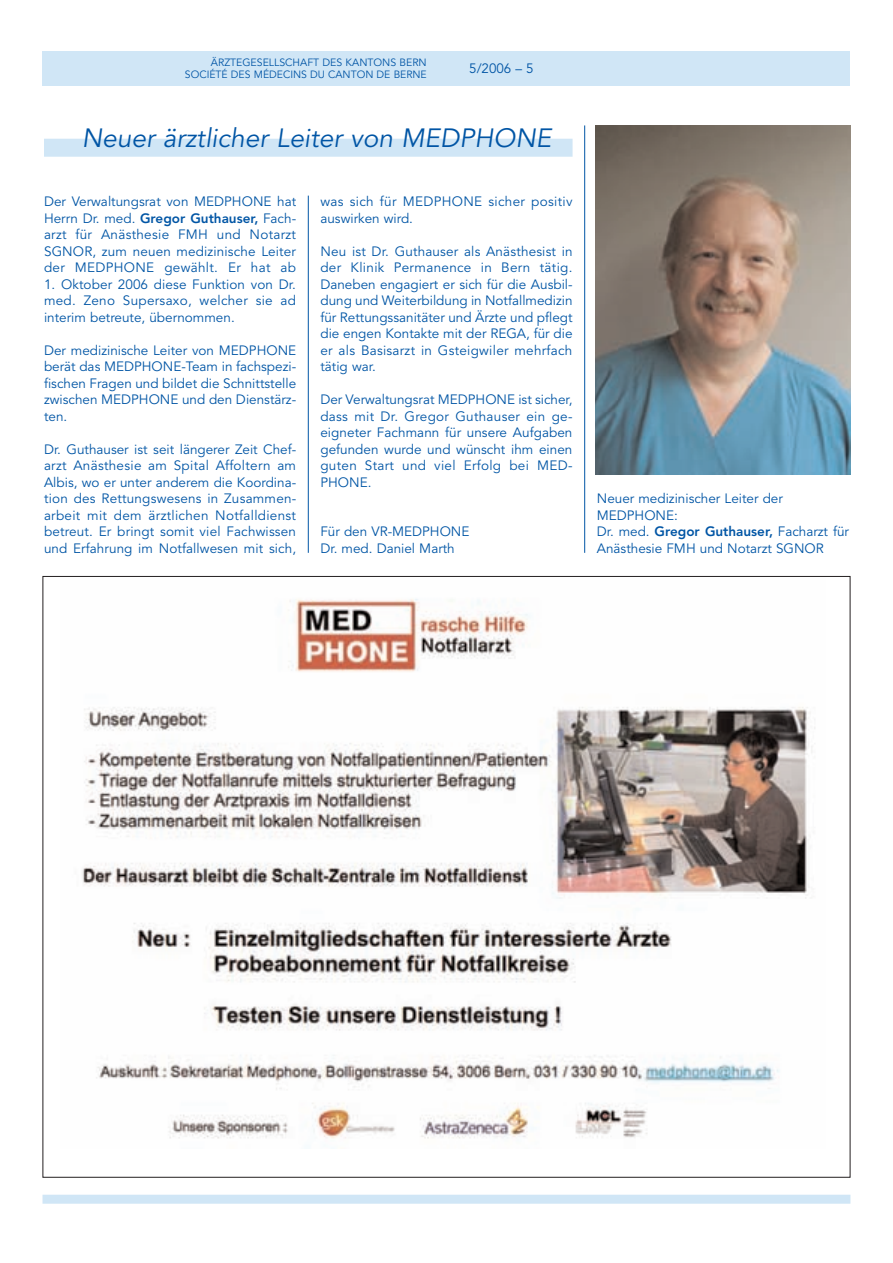
<style>
.page{position:relative;width:893px;height:1263px;background:#fff}
.page>*{position:absolute;margin:0;border:0;box-sizing:border-box;transform-origin:0 0}
.t1{font:italic 26.25px "Avenir";color:#0155a5}
.t2{font:13.5px/16.5px "Avenir";color:#0155a5;text-align:justify}
.t3{font:13.5px/16.5px "Avenir";letter-spacing:.02em;color:#0155a5}
.t4{font:10.5px/12px "Avenir";color:#0155a5;text-align:right}
.s1{font-weight:800}
</style>
<div class="page">
<div style="left:43px;top:1195px;width:807px;height:9px;background:#d0e6f6"></div>
<div style="left:43px;top:51px;width:807px;height:34px;background:#d0e6f6"></div>
<hr style="left:308px;top:196px;width:1px;height:357px;background:#0155a5">
<hr style="left:584px;top:125px;width:1px;height:428px;background:#0155a5">
<div style="left:44px;top:139px;width:529px;height:18px;background:#d0e6f6"></div>
<img style="left:595px;top:126px;width:255px;height:348px">
<img style="left:82px;top:599px;width:733px;height:540px">
<p class="t4" style="left:185px;top:57px;width:243px">ÄRZTEGESELLSCHAFT DES KANTONS BERN<br>SOCIÉTÉ DES MÉDECINS DU CANTON DE BERNE</p>
<p class="t2" style="left:469px;top:61px;width:66px">5/2006 – 5</p>
<h1 class="t1" style="left:82px;top:127px;width:471px">Neuer ärztlicher Leiter von MEDPHONE</h1>
<p class="t2" style="left:44px;top:195px;width:254px">Der Verwaltungsrat von MEDPHONE hat Herrn Dr. med. <span class="s1">Gregor Guthauser,</span> Fach&shy;arzt für Anästhesie FMH und Notarzt SGNOR, zum neuen medizinische Leiter der MEDPHONE gewählt. Er hat ab</p>
<p class="t2" style="left:44px;top:277px;width:254px">1. Oktober 2006 diese Funktion von Dr. med. Zeno Supersaxo, welcher sie ad interim betreute, übernommen.</p>
<p class="t2" style="left:44px;top:343px;width:254px">Der medizinische Leiter von MEDPHONE berät das MEDPHONE-Team in fachspezi&shy;fischen Fragen und bildet die Schnittstelle zwischen MEDPHONE und den Dienstärz&shy;ten.</p>
<p class="t2" style="left:44px;top:442px;width:254px">Dr. Guthauser ist seit längerer Zeit Chef&shy;arzt Anästhesie am Spital Affoltern am Albis, wo er unter anderem die Koordina&shy;tion des Rettungswesens in Zusammen&shy;arbeit mit dem ärztlichen Notfalldienst betreut. Er bringt somit viel Fachwissen und Erfahrung im Notfallwesen mit sich,</p>
<p class="t3" style="left:320px;top:194px;width:254px">was sich für MEDPHONE sicher positiv auswirken wird.</p>
<p class="t2" style="left:320px;top:244px;width:254px">Neu ist Dr. Guthauser als Anästhesist in der Klinik Permanence in Bern tätig.<br>Daneben engagiert er sich für die Ausbil&shy;dung und Weiterbildung in Notfallmedizin für Rettungssanitäter und Ärzte und pflegt die engen Kontakte mit der REGA, für die er als Basisarzt in Gsteigwiler mehrfach tätig war.</p>
<p class="t2" style="left:320px;top:392px;width:254px">Der Verwaltungsrat MEDPHONE ist sicher, dass mit Dr. Gregor Guthauser ein ge&shy;eigneter Fachmann für unsere Aufgaben gefunden wurde und wünscht ihm einen guten Start und viel Erfolg bei MED-PHONE.</p>
<p class="t2" style="left:320px;top:524px;width:151px">Für den VR-MEDPHONE<br>Dr. med. Daniel Marth</p>
<p class="t2" style="left:597px;top:492px;width:254px;text-align:left">Neuer medizinischer Leiter der<br>MEDPHONE:<br>Dr. med. <span class="s1">Gregor Guthauser,</span> Facharzt für<br>Anästhesie FMH und Notarzt SGNOR</p>
</div>
